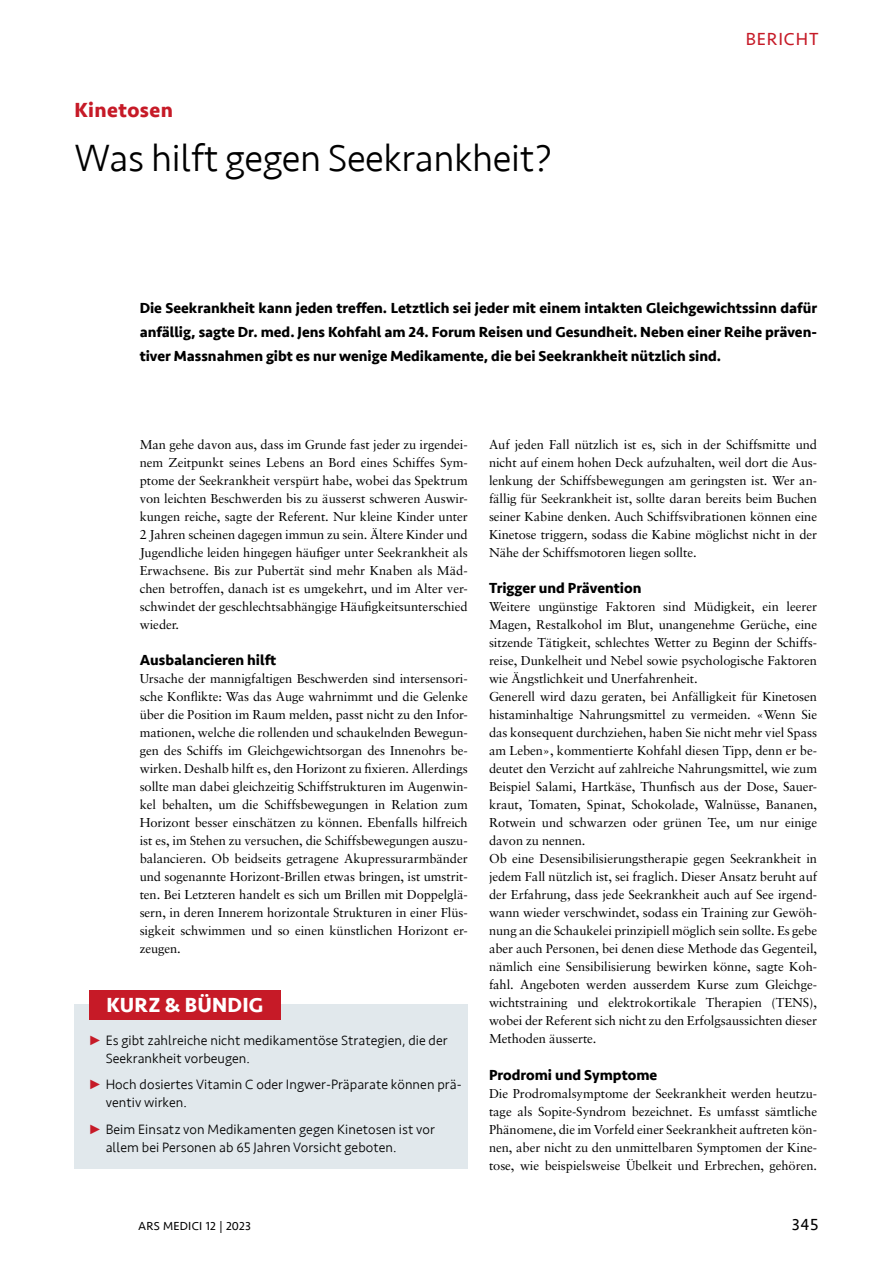
<style>
.page{position:relative;width:893px;height:1263px;background:#fff}
.page>*{position:absolute;margin:0;border:0;box-sizing:border-box;transform-origin:0 0}
.t1{font:300 39px "Seravek";letter-spacing:-.01em;color:#000}
.t2{font:700 21px "Seravek";letter-spacing:.01em;color:#fff}
.t3{font:700 21px "Seravek";letter-spacing:.02em;color:#c61a27}
.t4{font:18px "Seravek";letter-spacing:.05em;color:#c61a27}
.t5{font:16.5px "Seravek";color:#000}
.t6{font:700 15px/24px "Seravek";color:#000;text-align:justify}
.t7{font:300 13.95px/18px "Seravek";letter-spacing:.005em;color:#000}
.t8{font:12.9px/18px "Sabon";letter-spacing:-.005em;color:#000;text-align:justify}
.t9{font:12px "Seravek";letter-spacing:.02em;color:#000}
</style>
<div class="page">
<div style="left:74px;top:1004px;width:394px;height:165px;background:#e1e8ec"></div>
<div style="left:89px;top:990px;width:192px;height:30px;background:#c61a27"></div>
<h2 class="t3" style="left:74px;top:93px;width:100px">Kinetosen</h2>
<h1 class="t1" style="left:74px;top:135px;width:479px">Was hilft gegen Seekrankheit?</h1>
<h3 class="t4" style="left:746px;top:25px;width:74px">BERICHT</h3>
<p class="t6" style="left:140px;top:296px;width:679px">Die Seekrankheit kann jeden treffen. Letztlich sei jeder mit einem intakten Gleichgewichtssinn dafür anfällig, sagte Dr. med. Jens Kohfahl am 24. Forum Reisen und Gesundheit. Neben einer Reihe präven&shy;tiver Massnahmen gibt es nur wenige Medikamente, die bei Seekrankheit nützlich sind.</p>
<p class="t8" style="left:140px;top:436px;width:330px">Man gehe davon aus, dass im Grunde fast jeder zu irgendei&shy;nem Zeitpunkt seines Lebens an Bord eines Schiffes Sym&shy;ptome der Seekrankheit verspürt habe, wobei das Spektrum von leichten Beschwerden bis zu äusserst schweren Auswir&shy;kungen reiche, sagte der Referent. Nur kleine Kinder unter 2 Jahren scheinen dagegen immun zu sein. Ältere Kinder und Jugendliche leiden hingegen häufiger unter Seekrankheit als Erwachsene. Bis zur Pubertät sind mehr Knaben als Mäd&shy;chen betroffen, danach ist es umgekehrt, und im Alter ver&shy;schwindet der geschlechtsabhängige Häufigkeitsunterschied wieder.</p>
<p class="t6" style="left:140px;top:648px;width:138px">Ausbalancieren hilft</p>
<p class="t8" style="left:140px;top:670px;width:330px">Ursache der mannigfaltigen Beschwerden sind intersensori&shy;sche Konflikte: Was das Auge wahrnimmt und die Gelenke über die Position im Raum melden, passt nicht zu den Infor&shy;mationen, welche die rollenden und schaukelnden Bewegun&shy;gen des Schiffs im Gleichgewichtsorgan des Innenohrs be&shy;wirken. Deshalb hilft es, den Horizont zu fixieren. Allerdings sollte man dabei gleichzeitig Schiffstrukturen im Augenwin&shy;kel behalten, um die Schiffsbewegungen in Relation zum Horizont besser einschätzen zu können. Ebenfalls hilfreich ist es, im Stehen zu versuchen, die Schiffsbewegungen auszu&shy;balancieren. Ob beidseits getragene Akupressurarmbänder und sogenannte Horizont-Brillen etwas bringen, ist umstrit&shy;ten. Bei Letzteren handelt es sich um Brillen mit Doppelglä&shy;sern, in deren Innerem horizontale Strukturen in einer Flüs&shy;sigkeit schwimmen und so einen künstlichen Horizont er&shy;zeugen.</p>
<h2 class="t2" style="left:106px;top:988px;width:159px">KURZ &amp; BÜNDIG</h2>
<p class="t7" style="left:106px;top:1031px;width:343px">Es gibt zahlreiche nicht medikamentöse Strategien, die der<br>Seekrankheit vorbeugen.</p>
<p class="t7" style="left:106px;top:1076px;width:357px">Hoch dosiertes Vitamin C oder Ingwer-Präparate können prä&shy;ventiv wirken.</p>
<p class="t7" style="left:106px;top:1120px;width:331px">Beim Einsatz von Medikamenten gegen Kinetosen ist vor allem bei Personen ab 65 Jahren Vorsicht geboten.</p>
<p class="t8" style="left:489px;top:436px;width:330px">Auf jeden Fall nützlich ist es, sich in der Schiffsmitte und nicht auf einem hohen Deck aufzuhalten, weil dort die Aus&shy;lenkung der Schiffsbewegungen am geringsten ist. Wer an&shy;fällig für Seekrankheit ist, sollte daran bereits beim Buchen seiner Kabine denken. Auch Schiffsvibrationen können eine Kinetose triggern, sodass die Kabine möglichst nicht in der Nähe der Schiffsmotoren liegen sollte.</p>
<p class="t6" style="left:489px;top:576px;width:154px">Trigger und Prävention</p>
<p class="t8" style="left:489px;top:598px;width:330px;text-align:left">Weitere ungünstige Faktoren sind Müdigkeit, ein leerer Magen, Restalkohol im Blut, unangenehme Gerüche, eine sitzende Tätigkeit, schlechtes Wetter zu Beginn der Schiffs&shy;reise, Dunkelheit und Nebel sowie psychologische Faktoren wie Ängstlichkeit und Unerfahrenheit.<br>Generell wird dazu geraten, bei Anfälligkeit für Kinetosen histaminhaltige Nahrungsmittel zu vermeiden. «Wenn Sie das konsequent durchziehen, haben Sie nicht mehr viel Spass am Leben», kommentierte Kohfahl diesen Tipp, denn er be&shy;deutet den Verzicht auf zahlreiche Nahrungsmittel, wie zum Beispiel Salami, Hartkäse, Thunfisch aus der Dose, Sauer&shy;kraut, Tomaten, Spinat, Schokolade, Walnüsse, Bananen, Rotwein und schwarzen oder grünen Tee, um nur einige davon zu nennen.<br>Ob eine Desensibilisierungstherapie gegen Seekrankheit in jedem Fall nützlich ist, sei fraglich. Dieser Ansatz beruht auf der Erfahrung, dass jede Seekrankheit auch auf See irgend&shy;wann wieder verschwindet, sodass ein Training zur Gewöh&shy;nung an die Schaukelei prinzipiell möglich sein sollte. Es gebe aber auch Personen, bei denen diese Methode das Gegenteil, nämlich eine Sensibilisierung bewirken könne, sagte Koh&shy;fahl. Angeboten werden ausserdem Kurse zum Gleichge&shy;wichtstraining und elektrokortikale Therapien (TENS), wobei der Referent sich nicht zu den Erfolgsaussichten dieser Methoden äusserte.</p>
<p class="t6" style="left:489px;top:1062px;width:170px">Prodromi und Symptome</p>
<p class="t8" style="left:489px;top:1084px;width:330px">Die Prodromalsymptome der Seekrankheit werden heutzu&shy;tage als Sopite-Syndrom bezeichnet. Es umfasst sämtliche Phänomene, die im Vorfeld einer Seekrankheit auftreten kön&shy;nen, aber nicht zu den unmittelbaren Symptomen der Kine&shy;tose, wie beispielsweise Übelkeit und Erbrechen, gehören.</p>
<p class="t9" style="left:138px;top:1217px;width:114px">ARS MEDICI 12 | 2023</p>
<p class="t5" style="left:792px;top:1212px;width:28px">345</p>
</div>
